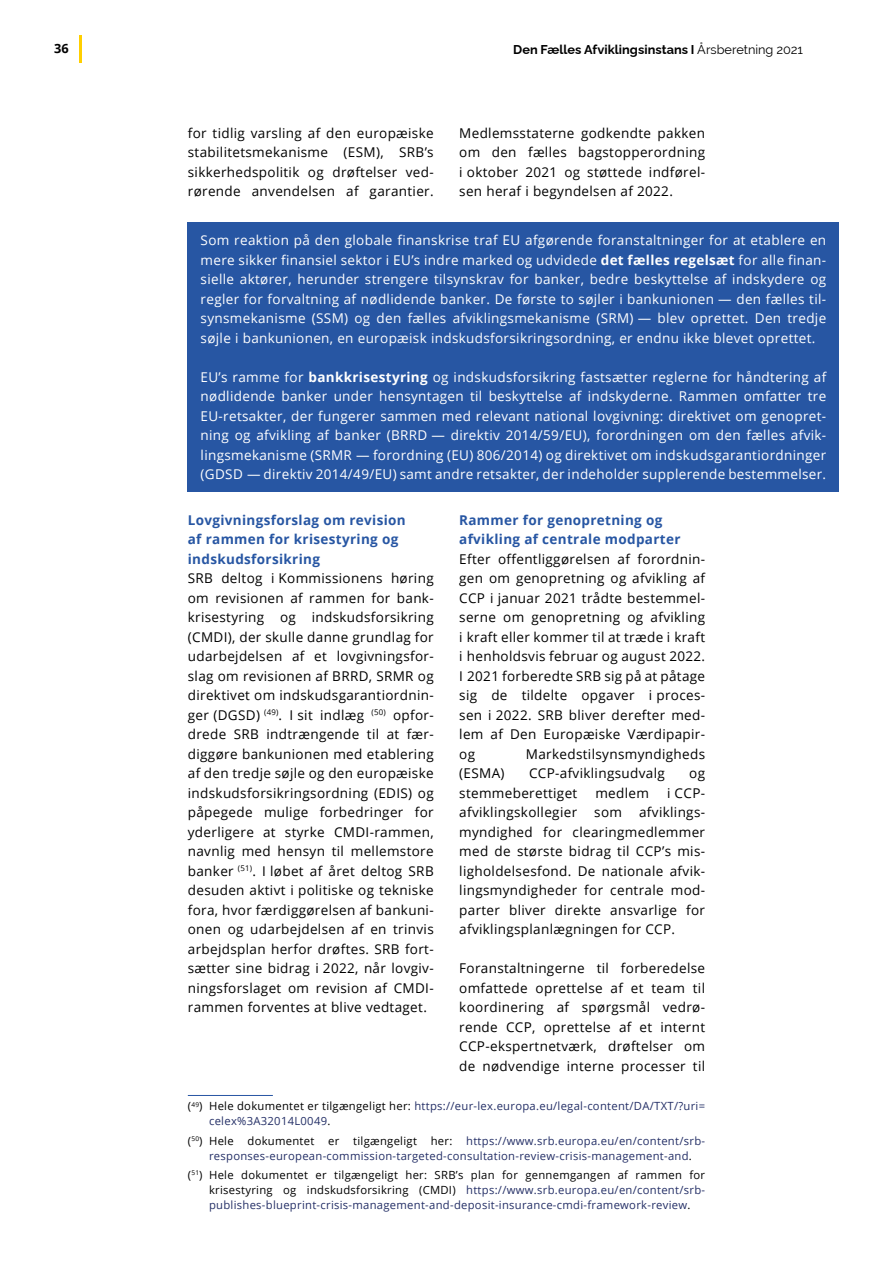
<style>
.page{position:relative;width:893px;height:1263px;background:#fff}
.page>*{position:absolute;margin:0;border:0;box-sizing:border-box;transform-origin:0 0}
.Body_text{font:13.5px/19.5px "Open Sans";letter-spacing:.025em;color:#000;text-align:justify}
.body_white{font:13.5px/19.5px "Open Sans";letter-spacing:.025em;color:#fff;text-align:justify}
.Title_4{font:700 13.5px/19.5px "Open Sans";letter-spacing:.025em;color:#2756a3}
.t1{font:700 12.75px "Raleway";color:#000}
.t2{font:700 12.75px "Open Sans";color:#000}
.Footnotes{font:11.25px/15px "Open Sans";letter-spacing:.025em;color:#253067}
.s1{font-weight:400}
.s2{font-weight:700}
.s3{color:#000}
</style>
<div class="page">
<hr style="left:79px;top:35px;width:2px;height:28px;background:#ffcf00">
<hr style="left:188px;top:1095px;width:85px;height:1px;background:#2756a3">
<div style="left:188px;top:222px;width:651px;height:270px;background:#2756a3"></div>
<p class="t2" style="left:54px;top:40px;width:16px">36</p>
<p class="t1" style="left:513px;top:39px;width:291px">Den Fælles Afviklingsinstans I <span class="s1">Årsberetning 2021</span></p>
<p class="Body_text" style="left:459px;top:123px;width:247px">Medlemsstaterne godkendte pakken om den fælles bagstopperordning i oktober 2021 og støttede indførel&shy;sen heraf i begyndelsen af 2022.</p>
<p class="body_white" style="left:201px;top:230px;width:627px">Som reaktion på den globale finanskrise traf EU afgørende foranstaltninger for at etablere en mere sikker finansiel sektor i EU’s indre marked og udvidede <span class="s2">det fælles regelsæt</span> for alle finan&shy;sielle aktører, herunder strengere tilsynskrav for banker, bedre beskyttelse af indskydere og regler for forvaltning af nødlidende banker. De første to søjler i bankunionen — den fælles til&shy;synsmekanisme (SSM) og den fælles afviklingsmekanisme (SRM) — blev oprettet. Den tredje søjle i bankunionen, en europæisk indskudsforsikringsordning, er endnu ikke blevet oprettet.</p>
<p class="body_white" style="left:201px;top:366px;width:627px">EU’s ramme for <span class="s2">bankkrisestyring</span> og indskudsforsikring fastsætter reglerne for håndtering af nødlidende banker under hensyntagen til beskyttelse af indskyderne. Rammen omfatter tre EU-retsakter, der fungerer sammen med relevant national lovgivning: direktivet om genopret&shy;ning og afvikling af banker (BRRD — direktiv 2014/59/EU), forordningen om den fælles afvik&shy;lingsmekanisme (SRMR — forordning (EU) 806/2014) og direktivet om indskudsgarantiordninger (GDSD — direktiv 2014/49/EU) samt andre retsakter, der indeholder supplerende bestemmelser.</p>
<p class="Title_4" style="left:188px;top:510px;width:219px">Lovgivningsforslag om revision af rammen for krisestyring og indskudsforsikring</p>
<p class="Body_text" style="left:188px;top:568px;width:247px">SRB deltog i Kommissionens høring om revisionen af rammen for bank&shy;krisestyring og indskudsforsikring (CMDI), der skulle danne grundlag for udarbejdelsen af et lovgivningsfor&shy;slag om revisionen af BRRD, SRMR og direktivet om indskudsgarantiordnin&shy;ger (DGSD) <sup>(49)</sup>. I sit indlæg <sup>(50)</sup> opfor&shy;drede SRB indtrængende til at fær&shy;diggøre bankunionen med etablering af den tredje søjle og den europæiske indskudsforsikringsordning (EDIS) og påpegede mulige forbedringer for yderligere at styrke CMDI-rammen, navnlig med hensyn til mellemstore banker <sup>(51)</sup>. I løbet af året deltog SRB desuden aktivt i politiske og tekniske fora, hvor færdiggørelsen af bankuni&shy;onen og udarbejdelsen af en trinvis arbejdsplan herfor drøftes. SRB fort&shy;sætter sine bidrag i 2022, når lovgiv&shy;ningsforslaget om revision af CMDI&shy;rammen forventes at blive vedtaget.</p>
<p class="Body_text" style="left:188px;top:123px;width:247px">for tidlig varsling af den europæiske stabilitetsmekanisme (ESM), SRB’s sikkerhedspolitik og drøftelser ved&shy;rørende anvendelsen af garantier.</p>
<p class="Title_4" style="left:459px;top:510px;width:223px">Rammer for genopretning og afvikling af centrale modparter</p>
<p class="Body_text" style="left:459px;top:549px;width:247px">Efter offentliggørelsen af forordnin&shy;gen om genopretning og afvikling af CCP i januar 2021 trådte bestemmel&shy;serne om genopretning og afvikling i kraft eller kommer til at træde i kraft i henholdsvis februar og august 2022.<br>I 2021 forberedte SRB sig på at påtage sig de tildelte opgaver i proces&shy;sen i 2022. SRB bliver derefter med&shy;lem af Den Europæiske Værdipapir&shy;og</p>
<p class="Body_text" style="left:526px;top:744px;width:181px">Markedstilsynsmyndigheds</p>
<p class="Body_text" style="left:459px;top:763px;width:47px">(ESMA)</p>
<p class="Body_text" style="left:529px;top:763px;width:137px">CCP-afviklingsudvalg</p>
<p class="Body_text" style="left:689px;top:763px;width:17px">og</p>
<p class="Body_text" style="left:459px;top:783px;width:120px">stemmeberettiget</p>
<p class="Body_text" style="left:595px;top:783px;width:55px">medlem</p>
<p class="Body_text" style="left:667px;top:783px;width:40px">i CCP-</p>
<p class="Body_text" style="left:459px;top:802px;width:119px">afviklingskollegier</p>
<p class="Body_text" style="left:594px;top:802px;width:29px">som</p>
<p class="Body_text" style="left:459px;top:802px;width:247px;text-indent:180px">afviklings&shy;myndighed for clearingmedlemmer med de største bidrag til CCP’s mis&shy;ligholdelsesfond. De nationale afvik&shy;lingsmyndigheder for centrale mod&shy;parter bliver direkte ansvarlige for afviklingsplanlægningen for CCP.</p>
<p class="Body_text" style="left:459px;top:958px;width:247px">Foranstaltningerne til forberedelse omfattede oprettelse af et team til koordinering af spørgsmål vedrø&shy;rende CCP, oprettelse af et internt CCP-ekspertnetværk, drøftelser om de nødvendige interne processer til</p>
<p class="Footnotes" style="left:209px;top:1098px;width:498px;text-indent:-21px"><span class="s3">(</span><sup>49</sup><span class="s3">) Hele dokumentet er tilgængeligt her:</span> https://eur-lex.europa.eu/legal-content/DA/TXT/?uri= celex%3A32014L0049<span class="s3">.</span></p>
<p class="Footnotes" style="left:209px;top:1133px;width:498px;text-indent:-21px"><span class="s3">(</span><sup>50</sup><span class="s3">) Hele dokumentet er tilgængeligt her:</span> https://www.srb.europa.eu/en/content/srb&shy;responses-european-commission-targeted-consultation-review-crisis-management-and<span class="s3">.</span></p>
<p class="Footnotes" style="left:209px;top:1167px;width:498px;text-align:justify;text-indent:-21px"><span class="s3">(</span><sup>51</sup><span class="s3">) Hele dokumentet er tilgængeligt her: SRB’s plan for gennemgangen af rammen for krisestyring og indskudsforsikring (CMDI)</span> https://www.srb.europa.eu/en/content/srb&shy;publishes-blueprint-crisis-management-and-deposit-insurance-cmdi-framework-review<span class="s3">.</span></p>
</div>
